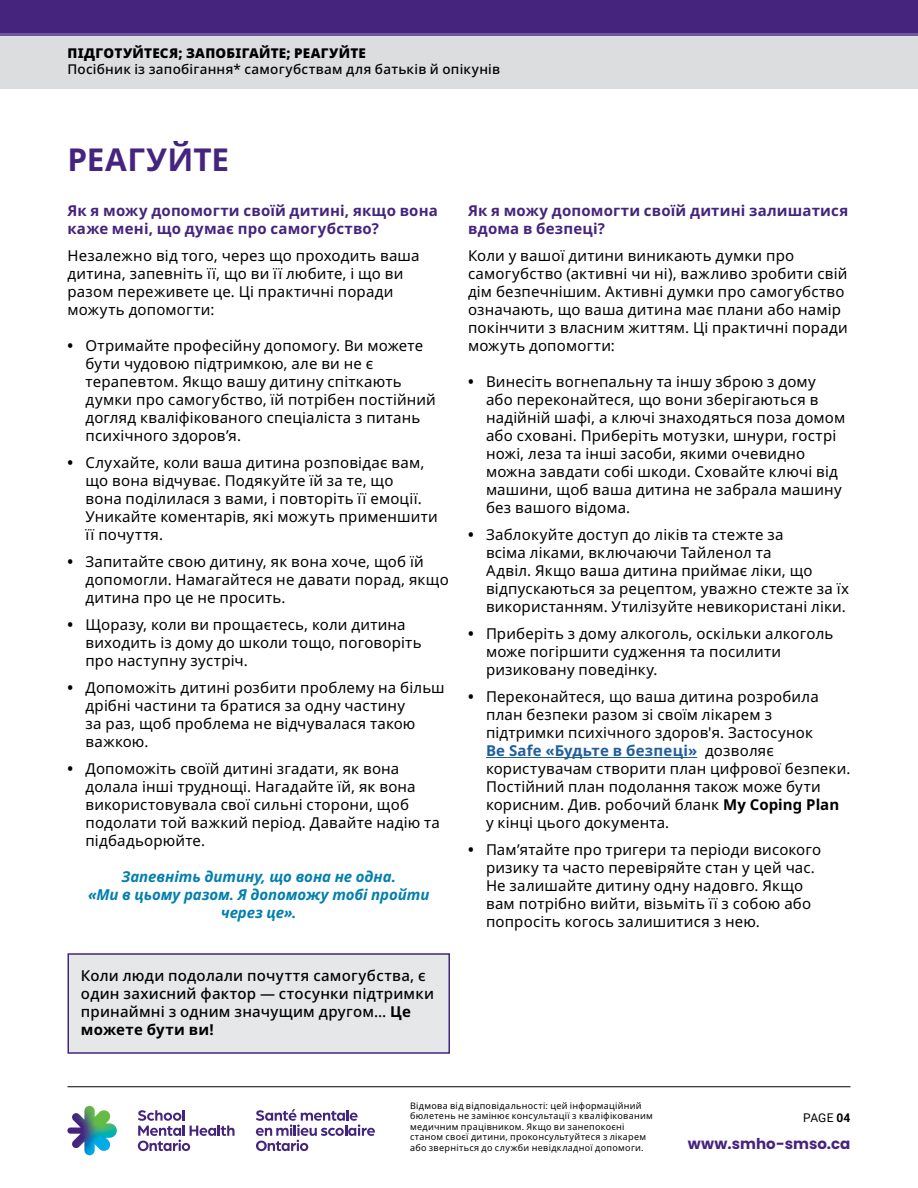
<style>
.page{position:relative;width:918px;height:1188px;background:#fff}
.page>*{position:absolute;margin:0;border:0;box-sizing:border-box;transform-origin:0 0}
.H1_-_Span_2_Columns{font:700 31.5px "Noto Sans";letter-spacing:.01em;color:#45247e}
.Bullets_-_Start{font:15px/18px "Noto Sans";letter-spacing:.01em;color:#000}
.Body_Copy{font:15px/18px "Noto Sans";letter-spacing:.01em;color:#000}
.H2_-_S{font:700 15px/18px "Noto Sans";letter-spacing:.01em;color:#45247e}
.CallOut_-_Purple_Stroke___Grey_Fill{font:500 15px/18px "Noto Sans";letter-spacing:.015em;color:#000}
.Dek_-_S_-_Blue{font:italic 700 15px/18px "Noto Sans";letter-spacing:-.005em;color:#007fad;text-align:center}
.t1{font:700 15px "Poppins";letter-spacing:.005em;color:#45247e}
.t2{font:500 13.5px "Noto Sans";letter-spacing:.02em;color:#000}
.t3{font:900 13.5px "Noto Sans";letter-spacing:.015em;color:#000}
.t4{font:12px "Roboto";color:#000}
.t5{font:9px/10.5px "Noto Sans";letter-spacing:.035em;color:#000}
.s1{font-weight:700}
.s2{font-weight:700;color:#215e9e}
</style>
<div class="page">
<div style="left:68px;top:953px;width:382px;height:101px;background:#e6e7e8;border:2px solid #45247e"></div>
<hr style="left:486px;top:757px;width:211px;height:1px;background:#215e9e">
<div style="left:0;top:0;width:918px;height:34px;background:#45247e"></div>
<hr style="left:0;top:34px;width:918px;height:2px;background:#6d579a">
<div style="left:0;top:36px;width:918px;height:53px;background:#dcddde"></div>
<hr style="left:68px;top:1086px;width:782px;height:1px;background:#000">
<svg style="left:67px;top:1106px;width:50px;height:49px"></svg>
<svg style="left:256px;top:1109px;width:119px;height:42px"></svg>
<svg style="left:138px;top:1110px;width:97px;height:41px"></svg>
<p class="t3" style="left:68px;top:43px;width:300px">ПІДГОТУЙТЕСЯ; ЗАПОБІГАЙТЕ; РЕАГУЙТЕ</p>
<p class="t2" style="left:68px;top:60px;width:434px">Посібник із запобігання* самогубствам для батьків й опікунів</p>
<h1 class="H1_-_Span_2_Columns" style="left:68px;top:137px;width:163px">РЕАГУЙТЕ</h1>
<h2 class="H2_-_S" style="left:68px;top:202px;width:372px">Як я можу допомогти своїй дитині, якщо вона каже мені, що думає про самогубство?</h2>
<p class="Body_Copy" style="left:68px;top:247px;width:354px">Незалежно від того, через що проходить ваша дитина, запевніть її, що ви її любите, і що ви разом переживете це. Ці практичні поради можуть допомогти:</p>
<p class="Bullets_-_Start" style="left:86px;top:337px;width:352px;text-indent:-18px"><span class="s1">•</span> Отримайте професійну допомогу. Ви можете бути чудовою підтримкою, але ви не є терапевтом. Якщо вашу дитину спіткають думки про самогубство, їй потрібен постійний догляд кваліфікованого спеціаліста з питань психічного здоров’я.</p>
<p class="Bullets_-_Start" style="left:86px;top:454px;width:354px;text-indent:-18px"><span class="s1">•</span> Слухайте, коли ваша дитина розповідає вам, що вона відчуває. Подякуйте їй за те, що<br>вона поділилася з вами, і повторіть її емоції.<br>Уникайте коментарів, які можуть применшити її почуття.</p>
<p class="Bullets_-_Start" style="left:86px;top:553px;width:365px;text-indent:-18px"><span class="s1">•</span> Запитайте свою дитину, як вона хоче, щоб їй допомогли. Намагайтеся не давати порад, якщо дитина про це не просить.</p>
<p class="Bullets_-_Start" style="left:86px;top:616px;width:338px;text-indent:-18px"><span class="s1">•</span> Щоразу, коли ви прощаєтесь, коли дитина виходить із дому до школи тощо, поговоріть про наступну зустріч.</p>
<p class="Bullets_-_Start" style="left:86px;top:679px;width:361px;text-indent:-18px"><span class="s1">•</span> Допоможіть дитині розбити проблему на більш дрібні частини та братися за одну частину<br>за раз, щоб проблема не відчувалася такою важкою.</p>
<p class="Bullets_-_Start" style="left:86px;top:760px;width:356px;text-indent:-18px"><span class="s1">•</span> Допоможіть своїй дитині згадати, як вона долала інші труднощі. Нагадайте їй, як вона використовувала свої сильні сторони, щоб подолати той важкий період. Давайте надію та підбадьорюйте.</p>
<p class="Dek_-_S_-_Blue" style="left:88px;top:868px;width:343px">Запевніть дитину, що вона не одна.<br>«Ми в цьому разом. Я допоможу тобі пройти через це».</p>
<p class="CallOut_-_Purple_Stroke___Grey_Fill" style="left:81px;top:967px;width:355px">Коли люди подолали почуття самогубства, є один захисний фактор — стосунки підтримки принаймні з одним значущим другом… <span class="s1">Це можете бути ви!</span></p>
<h2 class="H2_-_S" style="left:468px;top:202px;width:382px">Як я можу допомогти своїй дитині залишатися вдома в безпеці?</h2>
<p class="Body_Copy" style="left:468px;top:247px;width:381px">Коли у вашої дитини виникають думки про самогубство (активні чи ні), важливо зробити свій дім безпечнішим. Активні думки про самогубство означають, що ваша дитина має плани або намір покінчити з власним життям. Ці практичні поради можуть допомогти:</p>
<p class="Bullets_-_Start" style="left:486px;top:373px;width:361px;text-indent:-18px"><span class="s1">•</span> Винесіть вогнепальну та іншу зброю з дому або переконайтеся, що вони зберігаються в надійній шафі, а ключі знаходяться поза домом або сховані. Приберіть мотузки, шнури, гострі ножі, леза та інші засоби, якими очевидно можна завдати собі шкоди. Сховайте ключі від машини, щоб ваша дитина не забрала машину без вашого відома.</p>
<p class="Bullets_-_Start" style="left:486px;top:526px;width:364px;text-indent:-18px"><span class="s1">•</span> Заблокуйте доступ до ліків та стежте за<br>всіма ліками, включаючи Тайленол та<br>Адвіл. Якщо ваша дитина приймає ліки, що відпускаються за рецептом, уважно стежте за їх використанням. Утилізуйте невикористані ліки.</p>
<p class="Bullets_-_Start" style="left:486px;top:625px;width:349px;text-indent:-18px"><span class="s1">•</span> Приберіть з дому алкоголь, оскільки алкоголь може погіршити судження та посилити ризиковану поведінку.</p>
<p class="Bullets_-_Start" style="left:486px;top:688px;width:366px;text-indent:-18px"><span class="s1">•</span> Переконайтеся, що ваша дитина розробила план безпеки разом зі своїм лікарем з підтримки психічного здоров'я. Застосунок<br><span class="s2">Be Safe «Будьте в безпеці»</span> дозволяє користувачам створити план цифрової безпеки.<br>Постійний план подолання також може бути корисним. Див. робочий бланк <span class="s1">My Coping Plan </span>у кінці цього документа.</p>
<p class="Bullets_-_Start" style="left:486px;top:841px;width:337px;text-indent:-18px"><span class="s1">•</span> Пам’ятайте про тригери та періоди високого ризику та часто перевіряйте стан у цей час.<br>Не залишайте дитину одну надовго. Якщо вам потрібно вийти, візьміть її з собою або попросіть когось залишитися з нею.</p>
<p class="t5" style="left:410px;top:1100px;width:244px">Відмова від відповідальності: цей інформаційний бюлетень не замінює консультації з кваліфікованим медичним працівником. Якщо ви занепокоєні станом своєї дитини, проконсультуйтеся з лікарем або зверніться до служби невідкладної допомоги.</p>
<p class="t4" style="left:803px;top:1109px;width:49px">PAGE <span class="s1">04</span></p>
<p class="t1" style="left:688px;top:1135px;width:164px">www.smho-smso.ca</p>
</div>
